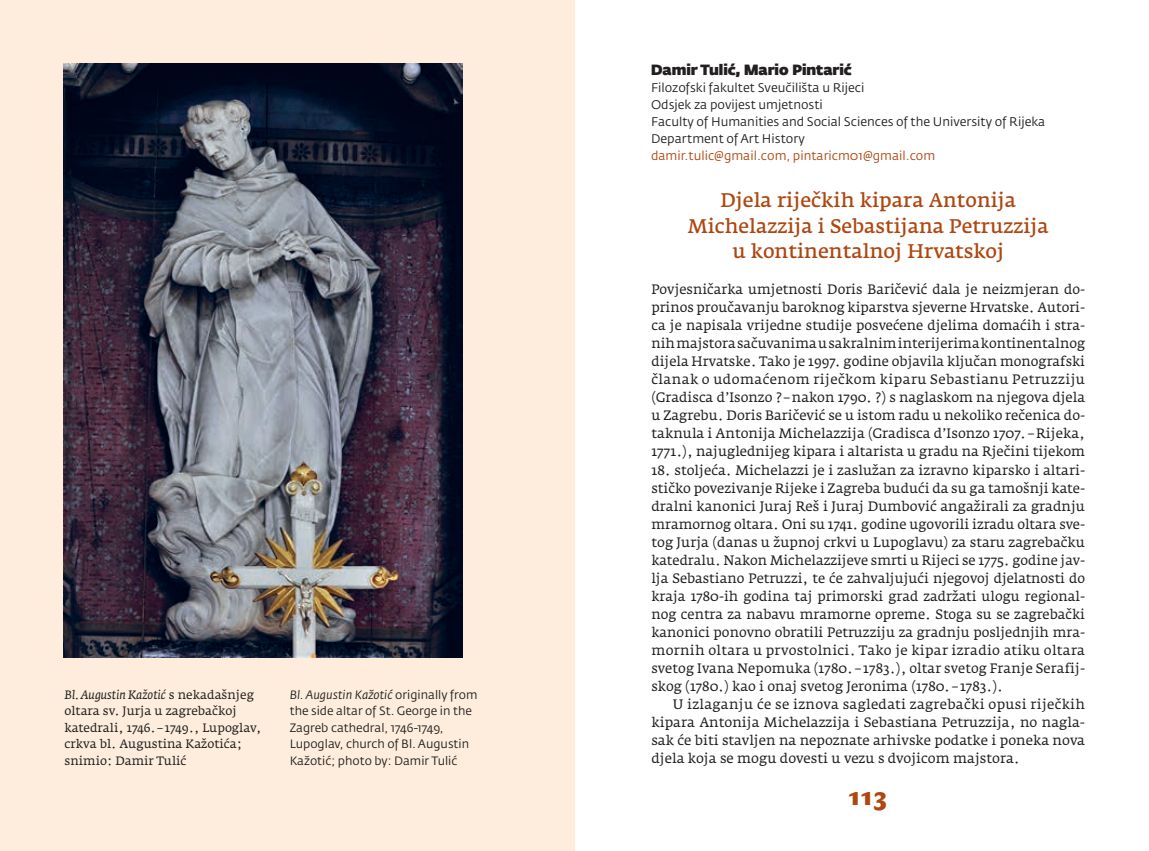
<style>
.page{position:relative;width:1149px;height:851px;background:#fff}
.page>*{position:absolute;margin:0;border:0;box-sizing:border-box;transform-origin:0 0}
.t1{font:900 25.5px "Fresco";color:#ae4710}
.t2{font:600 19.5px/25.5px "Fedra Serif A Std";color:#ae4710;text-align:center}
.t3{font:800 14.7px "Fe Sa Dis";color:#231f20}
.t4{font:13.5px/18px "Fedra Serif A Std";color:#231f20;text-align:justify}
.t5{font:12.45px/17px "Fedra Sans Std";color:#231f20}
.t6{font:12.45px "Fedra Sans Std";color:#ae4710}
.t7{font:12px/16.5px "Fedra Sans Std";color:#231f20}
.t8{font:12px/16.5px "Fedra Serif A Std";color:#231f20}
.s1{font-style:italic}
</style>
<div class="page">
<div style="left:0;top:0;width:574px;height:850px;background:#feeddc"></div>
<img style="left:64px;top:64px;width:399px;height:593px">
<p class="t8" style="left:64px;top:686px;width:198px"><span class="s1">Bl. Augustin Kažotić</span> s nekadašnjeg oltara sv. Jurja u zagrebačkoj katedrali, 1746.–1749., Lupoglav, crkva bl. Augustina Kažotića; snimio: Damir Tulić</p>
<p class="t7" style="left:289px;top:686px;width:189px"><span class="s1">Bl. Augustin Kažotić</span> originally from the side altar of St. George in the Zagreb cathedral, 1746-1749, Lupoglav, church of Bl. Augustin Kažotić; photo by: Damir Tulić</p>
<p class="t3" style="left:651px;top:61px;width:202px">Damir Tulić, Mario Pintarić</p>
<p class="t5" style="left:651px;top:79px;width:395px">Filozofski fakultet Sveučilišta u Rijeci<br>Odsjek za povijest umjetnosti<br>Faculty of Humanities and Social Sciences of the University of Rijeka Department of Art History</p>
<p class="t6" style="left:651px;top:148px;width:285px">damir.tulic@gmail.com, pintaricm01@gmail.com</p>
<h2 class="t2" style="left:687px;top:188px;width:362px">Djela riječkih kipara Antonija<br>Michelazzija i Sebastijana Petruzzija u kontinentalnoj Hrvatskoj</h2>
<p class="t4" style="left:651px;top:281px;width:435px">Povjesničarka umjetnosti Doris Baričević dala je neizmjeran do&shy;prinos proučavanju baroknog kiparstva sjeverne Hrvatske. Autori&shy;ca je napisala vrijedne studije posvećene djelima domaćih i stra&shy;nih majstora sačuvanima u sakralnim interijerima kontinentalnog dijela Hrvatske. Tako je 1997. godine objavila ključan monografski članak o udomaćenom riječkom kiparu Sebastianu Petruzziju (Gradisca d’Isonzo ?–nakon 1790. ?) s naglaskom na njegova djela u Zagrebu. Doris Baričević se u istom radu u nekoliko rečenica do&shy;taknula i Antonija Michelazzija (Gradisca d’Isonzo 1707.–Rijeka, 1771.), najuglednijeg kipara i altarista u gradu na Rječini tijekom</p>
<p class="t4" style="left:651px;top:461px;width:435px">18. stoljeća. Michelazzi je i zaslužan za izravno kiparsko i altari&shy;stičko povezivanje Rijeke i Zagreba budući da su ga tamošnji kate&shy;dralni kanonici Juraj Reš i Juraj Dumbović angažirali za gradnju mramornog oltara. Oni su 1741. godine ugovorili izradu oltara sve&shy;tog Jurja (danas u župnoj crkvi u Lupoglavu) za staru zagrebačku katedralu. Nakon Michelazzijeve smrti u Rijeci se 1775. godine jav&shy;lja Sebastiano Petruzzi, te će zahvaljujući njegovoj djelatnosti do kraja 1780-ih godina taj primorski grad zadržati ulogu regional&shy;nog centra za nabavu mramorne opreme. Stoga su se zagrebački kanonici ponovno obratili Petruzziju za gradnju posljednjih mra&shy;mornih oltara u prvostolnici. Tako je kipar izradio atiku oltara svetog Ivana Nepomuka (1780. – 1783.), oltar svetog Franje Serafij&shy;skog (1780.) kao i onaj svetog Jeronima (1780.–1783.).</p>
<p class="t4" style="left:651px;top:695px;width:435px;text-indent:21px">U izlaganju će se iznova sagledati zagrebački opusi riječkih kipara Antonija Michelazzija i Sebastiana Petruzzija, no nagla&shy;sak će biti stavljen na nepoznate arhivske podatke i poneka nova djela koja se mogu dovesti u vezu s dvojicom majstora.</p>
<h1 class="t1" style="left:848px;top:779px;width:41px">113</h1>
</div>
